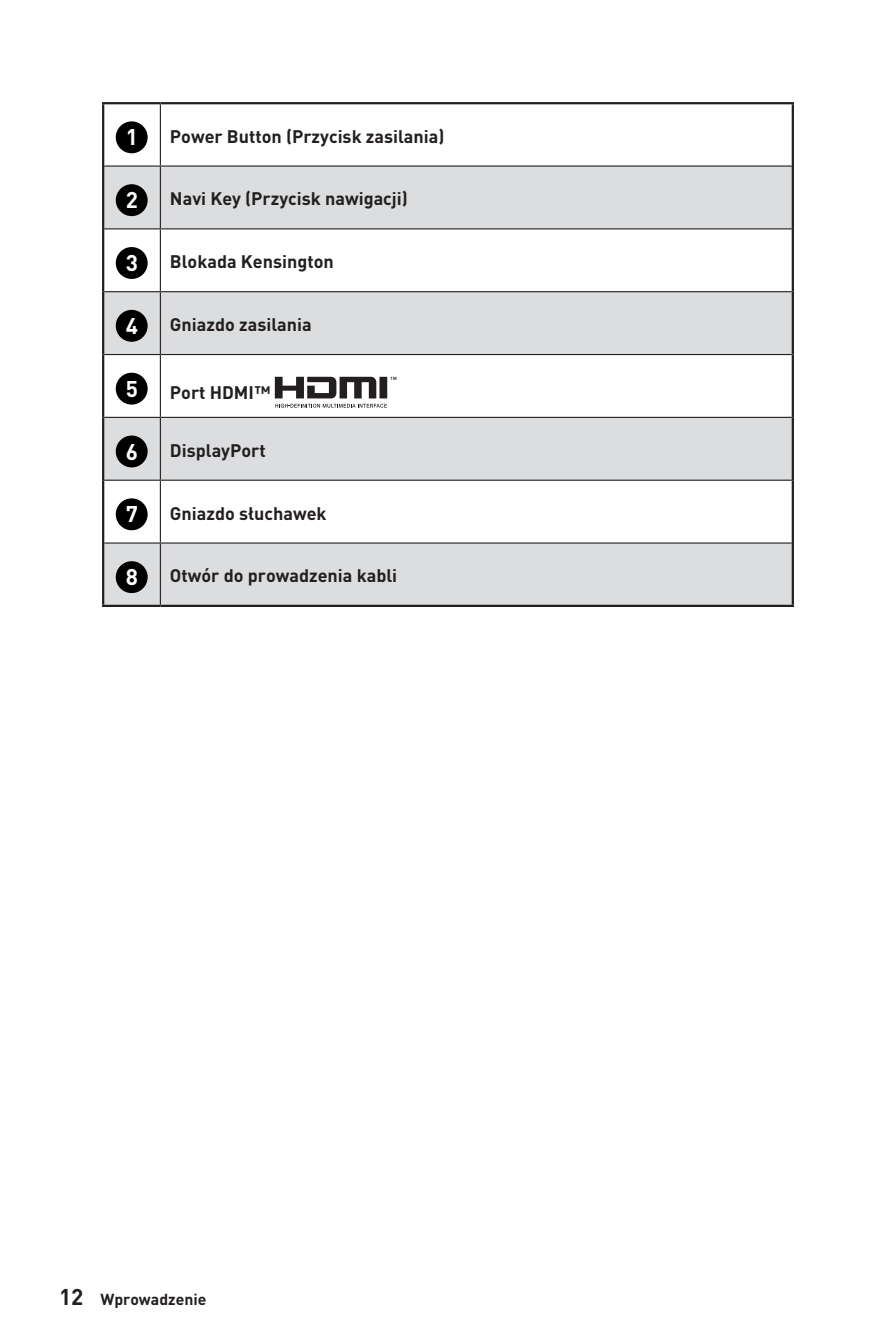
<style>
.page{position:relative;width:893px;height:1340px;background:#fff}
.page>*{position:absolute;margin:0;border:0;box-sizing:border-box;transform-origin:0 0}
.t1{font:700 22.5px "MSI Din Pro Noto CJK";color:#fff}
.t2{font:700 18px "MSI Din Pro Noto CJK";color:#231f20}
.t3{font:700 15.75px "MSI Din Pro Noto CJK";color:#231f20}
.s1{font-size:22.5px}
</style>
<div class="page">
<svg style="left:104px;top:167px;width:688px;height:437px;fill:#dcdddf"></svg>
<hr style="left:102px;top:102px;width:58px;height:2px;background:#231f20">
<hr style="left:102px;top:104px;width:2px;height:62px;background:#231f20">
<hr style="left:160px;top:102px;width:634px;height:2px;background:#231f20">
<hr style="left:792px;top:104px;width:2px;height:62px;background:#231f20">
<hr style="left:102px;top:166px;width:2px;height:63px;background:#231f20">
<hr style="left:792px;top:166px;width:2px;height:63px;background:#231f20">
<hr style="left:102px;top:229px;width:2px;height:63px;background:#231f20">
<hr style="left:792px;top:229px;width:2px;height:63px;background:#231f20">
<hr style="left:102px;top:292px;width:2px;height:62px;background:#231f20">
<hr style="left:792px;top:292px;width:2px;height:62px;background:#231f20">
<hr style="left:102px;top:354px;width:2px;height:63px;background:#231f20">
<hr style="left:792px;top:354px;width:2px;height:63px;background:#231f20">
<hr style="left:102px;top:417px;width:2px;height:63px;background:#231f20">
<hr style="left:792px;top:417px;width:2px;height:63px;background:#231f20">
<hr style="left:102px;top:480px;width:2px;height:63px;background:#231f20">
<hr style="left:792px;top:480px;width:2px;height:63px;background:#231f20">
<hr style="left:102px;top:543px;width:2px;height:61px;background:#231f20">
<hr style="left:792px;top:543px;width:2px;height:61px;background:#231f20">
<hr style="left:102px;top:604px;width:58px;height:3px;background:#231f20">
<hr style="left:160px;top:604px;width:634px;height:3px;background:#231f20">
<hr style="left:160px;top:104px;width:1px;height:61px;background:#231f20">
<hr style="left:104px;top:165px;width:56px;height:2px;background:#231f20">
<hr style="left:160px;top:165px;width:632px;height:2px;background:#231f20">
<hr style="left:160px;top:167px;width:1px;height:61px;background:#231f20">
<hr style="left:104px;top:228px;width:56px;height:1px;background:#231f20">
<hr style="left:160px;top:228px;width:632px;height:1px;background:#231f20">
<hr style="left:160px;top:229px;width:1px;height:62px;background:#231f20">
<hr style="left:104px;top:291px;width:56px;height:1px;background:#231f20">
<hr style="left:160px;top:291px;width:632px;height:1px;background:#231f20">
<hr style="left:160px;top:292px;width:1px;height:62px;background:#231f20">
<hr style="left:104px;top:354px;width:56px;height:1px;background:#231f20">
<hr style="left:160px;top:354px;width:632px;height:1px;background:#231f20">
<hr style="left:160px;top:355px;width:1px;height:62px;background:#231f20">
<hr style="left:104px;top:417px;width:56px;height:1px;background:#231f20">
<hr style="left:160px;top:417px;width:632px;height:1px;background:#231f20">
<hr style="left:160px;top:418px;width:1px;height:61px;background:#231f20">
<hr style="left:104px;top:479px;width:56px;height:2px;background:#231f20">
<hr style="left:160px;top:479px;width:632px;height:2px;background:#231f20">
<hr style="left:160px;top:481px;width:1px;height:61px;background:#231f20">
<hr style="left:104px;top:542px;width:56px;height:1px;background:#231f20">
<hr style="left:160px;top:542px;width:632px;height:1px;background:#231f20">
<hr style="left:160px;top:543px;width:1px;height:61px;background:#231f20">
<div style="left:117px;top:123px;width:29px;height:29px;background:#000;border-radius:50%"></div>
<div style="left:116px;top:121px;width:32px;height:32px;border:3px solid #000;border-radius:50%"></div>
<div style="left:117px;top:186px;width:29px;height:28px;background:#000;border-radius:50%"></div>
<div style="left:116px;top:184px;width:32px;height:32px;border:3px solid #000;border-radius:50%"></div>
<div style="left:117px;top:249px;width:29px;height:28px;background:#000;border-radius:50%"></div>
<div style="left:116px;top:247px;width:32px;height:32px;border:3px solid #000;border-radius:50%"></div>
<div style="left:117px;top:311px;width:29px;height:29px;background:#000;border-radius:50%"></div>
<div style="left:116px;top:310px;width:32px;height:32px;border:3px solid #000;border-radius:50%"></div>
<div style="left:117px;top:374px;width:29px;height:29px;background:#000;border-radius:50%"></div>
<div style="left:116px;top:373px;width:32px;height:31px;border:3px solid #000;border-radius:50%"></div>
<svg style="left:275px;top:377px;width:121px;height:21px"></svg>
<svg style="left:275px;top:404px;width:112px;height:4px"></svg>
<div style="left:117px;top:437px;width:29px;height:29px;background:#000;border-radius:50%"></div>
<div style="left:116px;top:435px;width:32px;height:32px;border:3px solid #000;border-radius:50%"></div>
<div style="left:117px;top:500px;width:29px;height:28px;background:#000;border-radius:50%"></div>
<div style="left:116px;top:498px;width:32px;height:32px;border:3px solid #000;border-radius:50%"></div>
<div style="left:117px;top:563px;width:29px;height:28px;background:#000;border-radius:50%"></div>
<div style="left:116px;top:561px;width:32px;height:32px;border:3px solid #000;border-radius:50%"></div>
<p class="t1" style="left:126px;top:124px;width:14px">1</p>
<p class="t2" style="left:170px;top:126px;width:276px">Power Button (Przycisk zasilania)</p>
<p class="t1" style="left:126px;top:187px;width:14px">2</p>
<p class="t2" style="left:170px;top:189px;width:239px">Navi Key (Przycisk nawigacji)</p>
<p class="t1" style="left:126px;top:250px;width:14px">3</p>
<p class="t2" style="left:170px;top:251px;width:165px">Blokada Kensington</p>
<p class="t1" style="left:126px;top:313px;width:14px">4</p>
<p class="t2" style="left:170px;top:314px;width:143px">Gniazdo zasilania</p>
<p class="t1" style="left:126px;top:376px;width:14px">5</p>
<p class="t2" style="left:170px;top:382px;width:102px">Port HDMI™</p>
<p class="t1" style="left:126px;top:438px;width:14px">6</p>
<p class="t2" style="left:170px;top:440px;width:97px">DisplayPort</p>
<p class="t1" style="left:126px;top:501px;width:14px">7</p>
<p class="t2" style="left:170px;top:503px;width:158px">Gniazdo słuchawek</p>
<p class="t1" style="left:126px;top:564px;width:14px">8</p>
<p class="t2" style="left:170px;top:565px;width:229px">Otwór do prowadzenia kabli</p>
<p class="t3" style="left:59px;top:1289px;width:149px"><span class="s1">12</span> Wprowadzenie</p>
</div>
